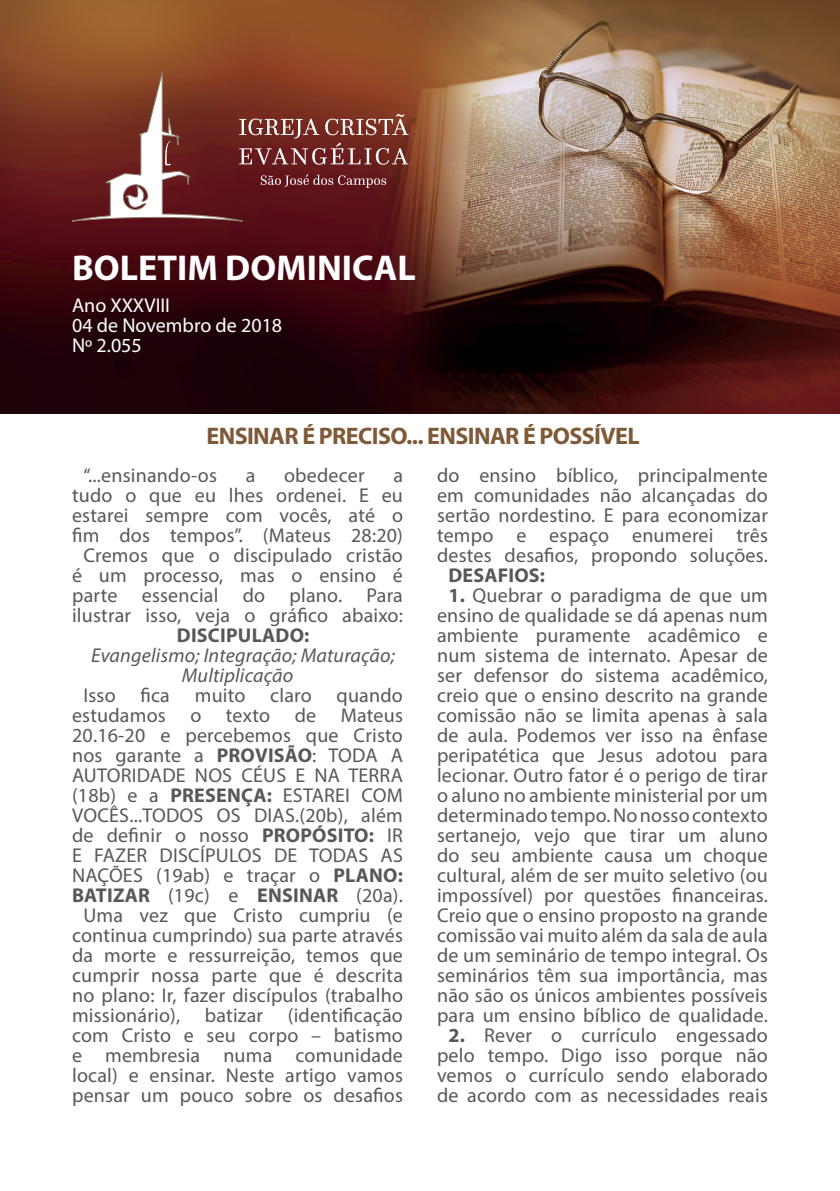
<style>
.page{position:relative;width:840px;height:1191px;background:#fff}
.page>*{position:absolute;margin:0;border:0;box-sizing:border-box;transform-origin:0 0}
.t1{font:700 36px "Myriad Pro";color:#fff}
.t2{font:700 24px "Myriad Pro";letter-spacing:-.025em;color:#7f5a38}
.t3{font:20px/20px "Myriad Pro";letter-spacing:.01em;color:#57585a;text-align:center}
.t4{font:italic 20px/20px "Myriad Pro";letter-spacing:.01em;color:#57585a;text-align:center}
.t5{font:20px "Myriad Pro";color:#fff}
.t6{font:700 20px "Myriad Pro";letter-spacing:.01em;color:#57585a}
.s1{font-weight:700}
</style>
<div class="page">
<img style="left:0;top:0;width:839px;height:413px">
<svg style="left:71px;top:72px;width:337px;height:149px;background:#7f3d36"></svg>
<p class="t1" style="left:72px;top:244px;width:345px">BOLETIM DOMINICAL</p>
<p class="t5" style="left:72px;top:292px;width:99px">Ano XXXVIII</p>
<p class="t5" style="left:72px;top:312px;width:211px">04 de Novembro de 2018</p>
<p class="t5" style="left:72px;top:332px;width:71px">Nº 2.055</p>
<p class="t2" style="left:206px;top:420px;width:434px">ENSINAR É PRECISO... ENSINAR É POSSÍVEL</p>
<p class="t3" style="left:83px;top:464px;width:135px">“...ensinando-os</p>
<p class="t3" style="left:245px;top:464px;width:11px">a</p>
<p class="t3" style="left:284px;top:464px;width:82px">obedecer</p>
<p class="t3" style="left:72px;top:464px;width:332px;text-align:justify;text-indent:321px">a tudo o que eu lhes ordenei. E eu estarei sempre com vocês, até o fim dos tempos”. (Mateus 28:20)</p>
<p class="t3" style="left:72px;top:544px;width:332px">Cremos que o discipulado cristão é um processo, mas o ensino é parte essencial do plano. Para ilustrar isso, veja o gráfico abaixo:</p>
<p class="t6" style="left:177px;top:622px;width:134px">DISCIPULADO:</p>
<p class="t4" style="left:91px;top:644px;width:305px">Evangelismo; Integração; Maturação;<br>Multiplicação</p>
<p class="t3" style="left:72px;top:684px;width:332px">Isso fica muito claro quando estudamos o texto de Mateus<br>20.16-20 e percebemos que Cristo nos garante a <span class="s1">PROVISÃO</span>: TODA A<br>AUTORIDADE NOS CÉUS E NA TERRA (18b) e a <span class="s1">PRESENÇA:</span> ESTAREI COM<br>VOCÊS...TODOS OS DIAS.(20b), além de definir o nosso <span class="s1">PROPÓSITO:</span> IR<br>E FAZER DISCÍPULOS DE TODAS AS<br>NAÇÕES (19ab) e traçar o <span class="s1">PLANO:<br>BATIZAR</span> (19c) e <span class="s1">ENSINAR</span> (20a).</p>
<p class="t3" style="left:72px;top:904px;width:332px">Uma vez que Cristo cumpriu (e continua cumprindo) sua parte através da morte e ressurreição, temos que cumprir nossa parte que é descrita no plano: Ir, fazer discípulos (trabalho missionário), batizar (identificação com Cristo e seu corpo – batismo e membresia numa comunidade local) e ensinar. Neste artigo vamos pensar um pouco sobre os desafios</p>
<p class="t3" style="left:437px;top:464px;width:332px;text-align:justify">do ensino bíblico, principalmente em comunidades não alcançadas do sertão nordestino. E para economizar tempo e espaço enumerei três destes desafios, propondo soluções.</p>
<p class="t6" style="left:448px;top:562px;width:98px">DESAFIOS:</p>
<p class="t3" style="left:437px;top:584px;width:332px"><span class="s1">1.</span> Quebrar o paradigma de que um ensino de qualidade se dá apenas num ambiente puramente acadêmico e num sistema de internato. Apesar de ser defensor do sistema acadêmico, creio que o ensino descrito na grande comissão não se limita apenas à sala de aula. Podemos ver isso na ênfase peripatética que Jesus adotou para lecionar. Outro fator é o perigo de tirar o aluno no ambiente ministerial por um determinado tempo. No nosso contexto sertanejo, vejo que tirar um aluno do seu ambiente causa um choque cultural, além de ser muito seletivo (ou impossível) por questões financeiras.<br>Creio que o ensino proposto na grande comissão vai muito além da sala de aula de um seminário de tempo integral. Os seminários têm sua importância, mas não são os únicos ambientes possíveis para um ensino bíblico de qualidade.</p>
<p class="t3" style="left:437px;top:1024px;width:332px"><span class="s1">2.</span> Rever o currículo engessado pelo tempo. Digo isso porque não vemos o currículo sendo elaborado de acordo com as necessidades reais</p>
</div>
